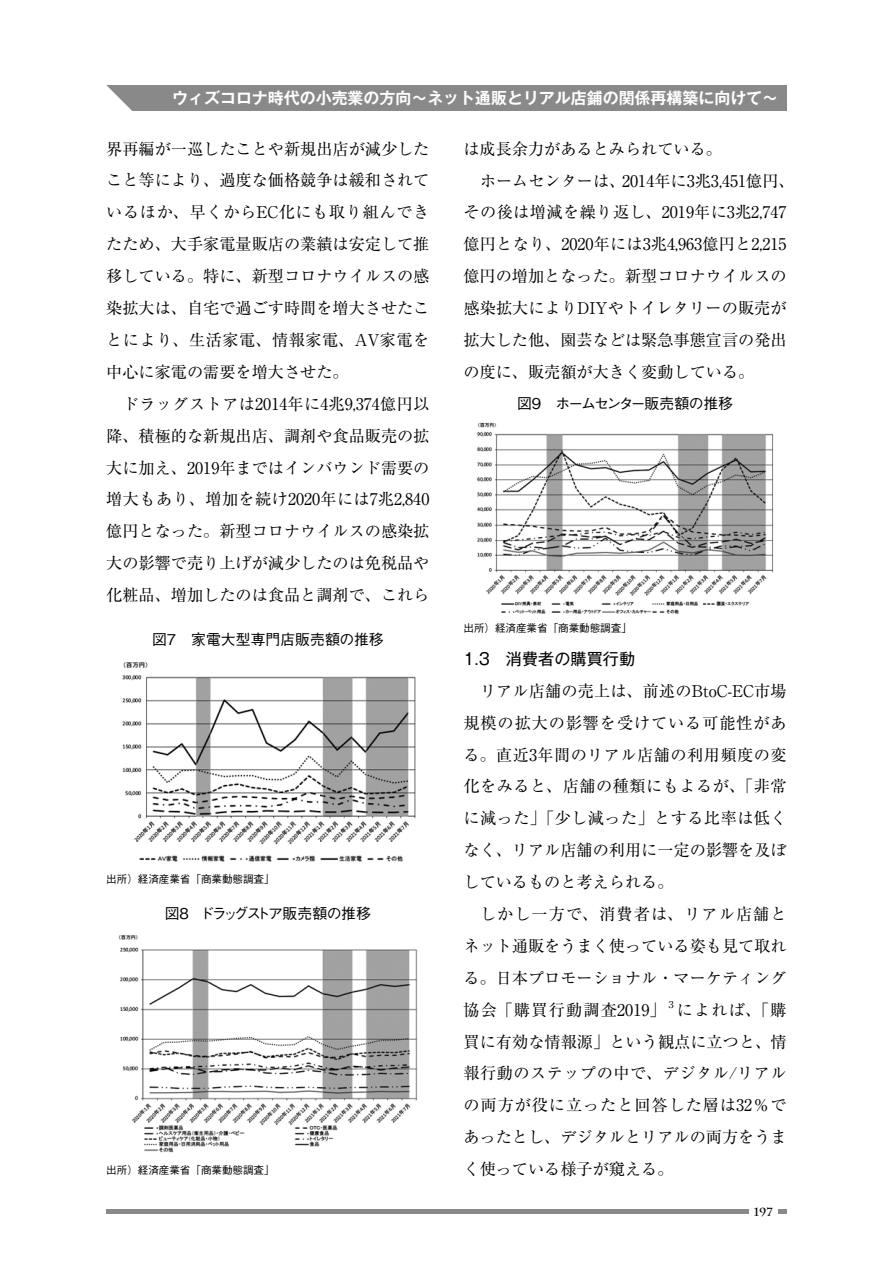
<style>
.page{position:relative;width:893px;height:1263px;background:#fff}
.page>*{position:absolute;margin:0;border:0;box-sizing:border-box;transform-origin:0 0}
.t1{font:16.2px/32px "Ryumin Pro";color:#000;text-align:justify}
.t2{font:16.2px "Ryumin Pro";letter-spacing:.025em;color:#000}
.t3{font:16.2px "Gothic MB101 Pro";color:#000}
.t4{font:700 15.9px "Gothic MB101 Pro De";color:#fff}
.t5{font:500 14.85px "Gothic BBB Pro";letter-spacing:-.075em;color:#000}
.t6{font:500 14.85px "Gothic BBB Pro";color:#000}
.t7{font:500 14.85px "Gothic BBB Pro";letter-spacing:-.025em;color:#000}
.t8{font:700 11.7px "Charlemagne Std";color:#000}
.t9{font:500 10.65px "Gothic BBB Pro";letter-spacing:-.01em;color:#000}
.t10{font:9.45px "Ryumin Pro";color:#000}
</style>
<div class="page">
<div style="left:106px;top:85px;width:681px;height:26px;background:#898989"></div>
<svg style="left:106px;top:85px;width:26px;height:26px"></svg>
<hr style="left:106px;top:1210px;width:642px;height:4px;background:#898989">
<svg style="left:778px;top:1210px;width:9px;height:4px"></svg>
<img style="left:122px;top:662px;width:294px;height:200px">
<img style="left:118px;top:934px;width:300px;height:219px">
<img style="left:476px;top:422px;width:298px;height:192px">
<p class="t4" style="left:172px;top:85px;width:607px">ウィズコロナ時代の小売業の方向〜ネット通販とリアル店鋪の関係再構築に向けて〜</p>
<p class="t1" style="left:106px;top:131px;width:325px">界再編が一巡したことや新規出店が減少したこと等により、過度な価格競争は緩和されているほか、早くからEC化にも取り組んできたため、大手家電量販店の業績は安定して推移している。特に、新型コロナウイルスの感染拡大は、自宅で過ごす時間を増大させたことにより、生活家電、情報家電、AV家電を中心に家電の需要を増大させた。</p>
<p class="t1" style="left:106px;top:387px;width:325px;text-indent:16px">ドラッグストアは2014年に4兆9,374億円以降、積極的な新規出店、調剤や食品販売の拡大に加え、2019年まではインバウンド需要の増大もあり、増加を続け2020年には7兆2,840億円となった。新型コロナウイルスの感染拡大の影響で売り上げが減少したのは免税品や化粧品、増加したのは食品と調剤で、これら</p>
<p class="t6" style="left:152px;top:627px;width:233px">図7　家電大型専門店販売額の推移</p>
<p class="t9" style="left:106px;top:871px;width:170px">出所）経済産業省「商業動態調査」</p>
<p class="t7" style="left:165px;top:901px;width:208px">図8　ドラッグストア販売額の推移</p>
<p class="t9" style="left:106px;top:1161px;width:170px">出所）経済産業省「商業動態調査」</p>
<p class="t1" style="left:463px;top:131px;width:260px">は成長余力があるとみられている。</p>
<p class="t1" style="left:480px;top:163px;width:316px">ホームセンターは、2014年に3兆3,451億円、</p>
<p class="t2" style="left:463px;top:200px;width:325px">その後は増減を繰り返し、2019年に3兆2,747</p>
<p class="t1" style="left:463px;top:227px;width:325px">億円となり、2020年には3兆4,963億円と2,215</p>
<p class="t1" style="left:463px;top:259px;width:325px">億円の増加となった。新型コロナウイルスの</p>
<p class="t1" style="left:463px;top:291px;width:325px">感染拡大によりDIYやトイレタリーの販売が</p>
<p class="t1" style="left:463px;top:323px;width:325px">拡大した他、園芸などは緊急事態宣言の発出</p>
<p class="t1" style="left:463px;top:355px;width:292px">の度に、販売額が大きく変動している。</p>
<p class="t5" style="left:517px;top:391px;width:218px">図9　ホームセンター販売額の推移</p>
<p class="t9" style="left:463px;top:620px;width:170px">出所）経済産業省「商業動態調査」</p>
<p class="t3" style="left:463px;top:645px;width:173px">1.3　消費者の購買行動</p>
<p class="t1" style="left:463px;top:674px;width:325px;text-indent:16px">リアル店舗の売上は、前述のBtoC-EC市場規模の拡大の影響を受けている可能性がある。直近3年間のリアル店舗の利用頻度の変化をみると、店舗の種類にもよるが、「非常に減った」「少し減った」とする比率は低くなく、リアル店舗の利用に一定の影響を及ぼしているものと考えられる。</p>
<p class="t1" style="left:463px;top:897px;width:325px;text-indent:16px">しかし一方で、消費者は、リアル店舗とネット通販をうまく使っている姿も見て取れる。日本プロモーショナル・マーケティング協会「購買行動調査2019」</p>
<p class="t10" style="left:666px;top:997px;width:11px">３</p>
<p class="t1" style="left:463px;top:992px;width:325px;text-indent:213px">によれば、「購買に有効な情報源」という観点に立つと、情報行動のステップの中で、デジタル/リアルの両方が役に立ったと回答した層は32％であったとし、デジタルとリアルの両方をうまく使っている様子が窺える。</p>
<p class="t8" style="left:754px;top:1205px;width:21px">197</p>
</div>
